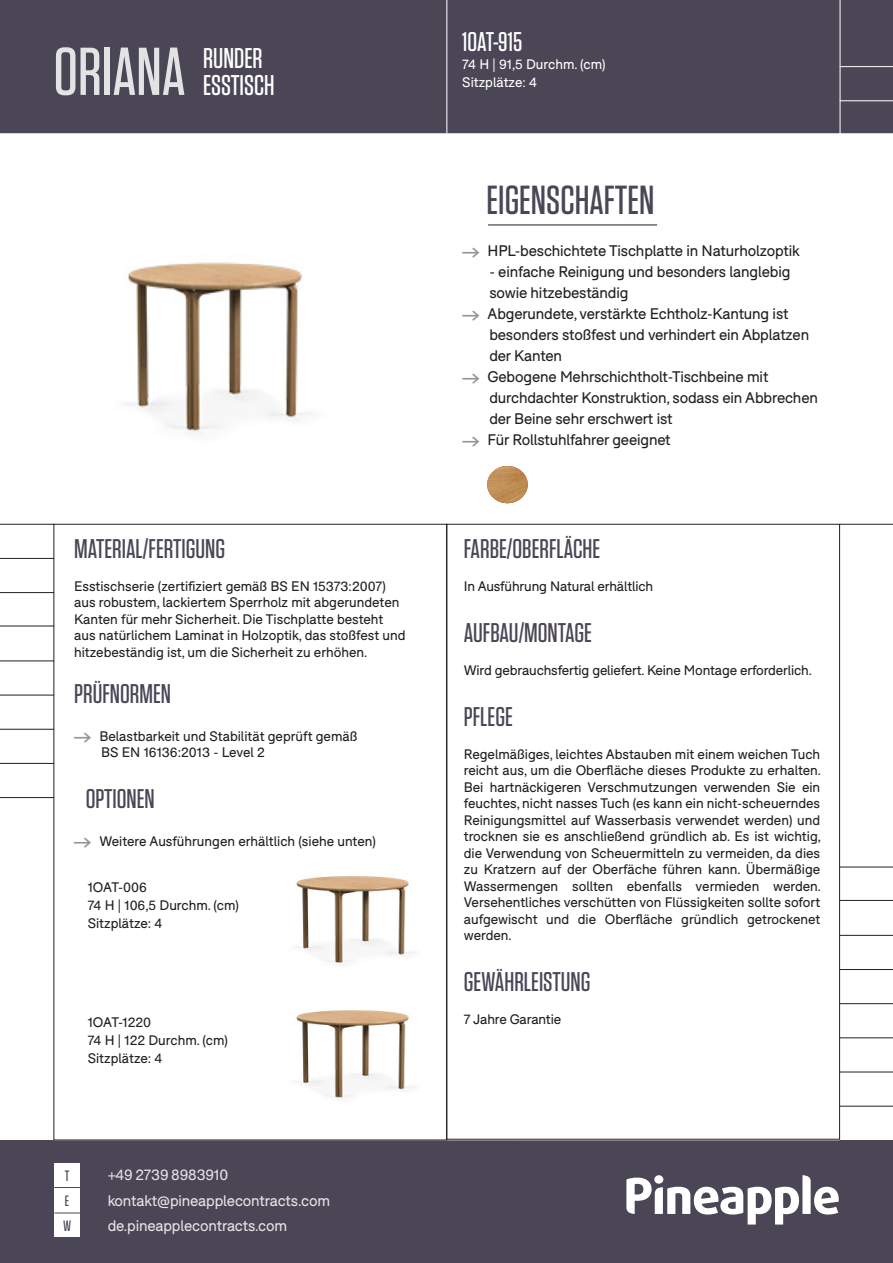
<style>
.page{position:relative;width:893px;height:1263px;background:#fff}
.page>*{position:absolute;margin:0;border:0;box-sizing:border-box;transform-origin:0 0}
.t1{font:500 67.5px "Tungsten";color:#fff}
.t2{font:500 40.5px "Tungsten";color:#4b4656}
.body_1_BLACK{font:500 28.5px "Tungsten";color:#fff}
.t3{font:500 27px "Tungsten";color:#4b4656}
.t4{font:500 27px "Tungsten";color:#fff}
.t5{font:15px/21px "F37 Bolton";letter-spacing:-.01em;color:#231f20}
.t6{font:15px "F37 Bolton";letter-spacing:-.01em;color:#fff}
.t7{font:500 15px "Tungsten";color:#4b4656}
.t8{font:13.5px/16.5px "F37 Bolton";color:#231f20}
.t9{font:13.5px "F37 Bolton";color:#fff}
.s1{font-family:"Pinearrow";font-size:15px;color:#939598}
.s2{font-family:"Pinearrow";color:#939598}
</style>
<div class="page">
<div style="left:1px;top:1px;width:891px;height:131px;background:#4b4656"></div>
<div style="left:0;top:0;width:893px;height:133px;border:2px solid #4b4656"></div>
<div style="left:1px;top:1141px;width:891px;height:121px;background:#4b4656"></div>
<div style="left:0;top:1140px;width:893px;height:123px;border:2px solid #4b4656"></div>
<hr style="left:840px;top:867px;width:53px;height:1px;background:#231f20">
<hr style="left:840px;top:1003px;width:53px;height:1px;background:#231f20">
<hr style="left:840px;top:935px;width:53px;height:1px;background:#231f20">
<hr style="left:840px;top:1072px;width:53px;height:1px;background:#231f20">
<hr style="left:840px;top:1037px;width:53px;height:1px;background:#231f20">
<hr style="left:840px;top:969px;width:53px;height:1px;background:#231f20">
<hr style="left:840px;top:1106px;width:53px;height:1px;background:#231f20">
<hr style="left:840px;top:900px;width:53px;height:1px;background:#231f20">
<svg style="left:626px;top:1175px;width:213px;height:49px"></svg>
<div style="left:654px;top:1175px;width:9px;height:9px;background:#fff;border-radius:50%"></div>
<div style="left:54px;top:1162px;width:26px;height:25px;background:#fff"></div>
<div style="left:54px;top:1187px;width:26px;height:25px;background:#fff"></div>
<svg style="left:54px;top:1187px;width:26px;height:1px"></svg>
<hr style="left:840px;top:524px;width:53px;height:1px;background:#231f20">
<hr style="left:488px;top:225px;width:169px;height:1px;background:#231f20">
<hr style="left:840px;top:0;width:1px;height:135px;background:#fff">
<hr style="left:840px;top:66px;width:53px;height:1px;background:#fff">
<hr style="left:840px;top:100px;width:53px;height:1px;background:#fff">
<hr style="left:446px;top:0;width:1px;height:134px;background:#fff">
<hr style="left:0;top:592px;width:54px;height:1px;background:#231f20">
<hr style="left:0;top:729px;width:54px;height:1px;background:#231f20">
<hr style="left:0;top:660px;width:54px;height:1px;background:#231f20">
<hr style="left:0;top:524px;width:54px;height:1px;background:#231f20">
<hr style="left:0;top:797px;width:54px;height:1px;background:#231f20">
<hr style="left:0;top:763px;width:54px;height:1px;background:#231f20">
<hr style="left:0;top:695px;width:54px;height:1px;background:#231f20">
<hr style="left:0;top:558px;width:54px;height:1px;background:#231f20">
<hr style="left:0;top:626px;width:54px;height:1px;background:#231f20">
<div style="left:54px;top:1212px;width:26px;height:25px;background:#fff"></div>
<svg style="left:54px;top:1212px;width:26px;height:1px"></svg>
<img style="left:487px;top:466px;width:41px;height:37px">
<img style="left:126px;top:262px;width:184px;height:173px">
<img style="left:295px;top:876px;width:120px;height:89px">
<img style="left:295px;top:1010px;width:120px;height:89px">
<h1 class="t1" style="left:53px;top:36px;width:134px">ORIANA</h1>
<p class="body_1_BLACK" style="left:203px;top:44px;width:61px">RUNDER</p>
<p class="body_1_BLACK" style="left:203px;top:71px;width:73px">ESSTISCH</p>
<p class="t3" style="left:74px;top:534px;width:152px">MATERIAL/FERTIGUNG</p>
<p class="t8" style="left:74px;top:578px;width:333px">Esstischserie (zertifiziert gemäß BS EN 15373:2007) aus robustem, lackiertem Sperrholz mit abgerundeten Kanten für mehr Sicherheit. Die Tischplatte besteht aus natürlichem Laminat in Holzoptik, das stoßfest und hitzebeständig ist, um die Sicherheit zu erhöhen.</p>
<p class="t3" style="left:74px;top:680px;width:98px">PRÜFNORMEN</p>
<p class="t8" style="left:101px;top:728px;width:258px;text-indent:-27px"><span class="s1">A</span> Belastbarkeit und Stabilität geprüft gemäß<br>BS EN 16136:2013 - Level 2</p>
<p class="t3" style="left:86px;top:785px;width:71px">OPTIONEN</p>
<p class="t8" style="left:74px;top:833px;width:303px"><span class="s1">A</span> Weitere Ausführungen erhältlich (siehe unten)</p>
<p class="t8" style="left:88px;top:879px;width:61px">1OAT-006</p>
<p class="t8" style="left:88px;top:897px;width:153px">74 H | 106,5 Durchm. (cm)</p>
<p class="t8" style="left:88px;top:915px;width:76px">Sitzplätze: 4</p>
<p class="t8" style="left:88px;top:1014px;width:65px">1OAT-1220</p>
<p class="t8" style="left:88px;top:1032px;width:142px">74 H | 122 Durchm. (cm)</p>
<p class="t8" style="left:88px;top:1050px;width:76px">Sitzplätze: 4</p>
<p class="t7" style="left:65px;top:1168px;width:6px">T</p>
<p class="t6" style="left:107px;top:1166px;width:122px">+49 2739 8983910</p>
<p class="t7" style="left:65px;top:1193px;width:6px">E</p>
<p class="t6" style="left:107px;top:1191px;width:224px">kontakt@pineapplecontracts.com</p>
<p class="t7" style="left:63px;top:1218px;width:10px">W</p>
<p class="t6" style="left:107px;top:1217px;width:181px">de.pineapplecontracts.com</p>
<p class="t4" style="left:462px;top:27px;width:61px">1OAT-915</p>
<p class="t9" style="left:462px;top:56px;width:145px">74 H | 91,5 Durchm. (cm)</p>
<p class="t9" style="left:462px;top:74px;width:76px">Sitzplätze: 4</p>
<p class="t2" style="left:487px;top:178px;width:169px">EIGENSCHAFTEN</p>
<p class="t5" style="left:462px;top:240px;width:339px"><span class="s2">A</span> HPL-beschichtete Tischplatte in Naturholzoptik</p>
<p class="t5" style="left:489px;top:261px;width:303px">- einfache Reinigung und besonders langlebig sowie hitzebeständig</p>
<p class="t5" style="left:489px;top:303px;width:321px;text-indent:-27px"><span class="s2">A</span> Abgerundete, verstärkte Echtholz-Kantung ist besonders stoßfest und verhindert ein Abplatzen der Kanten</p>
<p class="t5" style="left:489px;top:366px;width:330px;text-indent:-27px"><span class="s2">A</span> Gebogene Mehrschichtholt-Tischbeine mit durchdachter Konstruktion, sodass ein Abbrechen der Beine sehr erschwert ist</p>
<p class="t5" style="left:462px;top:429px;width:210px"><span class="s2">A</span> Für Rollstuhlfahrer geeignet</p>
<p class="t3" style="left:464px;top:534px;width:138px">FARBE/OBERFLÄCHE</p>
<p class="t8" style="left:464px;top:578px;width:191px">In Ausführung Natural erhältlich</p>
<p class="t3" style="left:464px;top:618px;width:130px">AUFBAU/MONTAGE</p>
<p class="t8" style="left:464px;top:662px;width:350px">Wird gebrauchsfertig geliefert. Keine Montage erforderlich.</p>
<p class="t3" style="left:464px;top:702px;width:51px">PFLEGE</p>
<p class="t8" style="left:464px;top:746px;width:359px;text-align:justify">Regelmäßiges, leichtes Abstauben mit einem weichen Tuch reicht aus, um die Oberfläche dieses Produkte zu erhalten.<br>Bei hartnäckigeren Verschmutzungen verwenden Sie ein feuchtes, nicht nasses Tuch (es kann ein nicht-scheuerndes Reinigungsmittel auf Wasserbasis verwendet werden) und trocknen sie es anschließend gründlich ab. Es ist wichtig, die Verwendung von Scheuermitteln zu vermeiden, da dies zu Kratzern auf der Oberfäche führen kann. Übermäßige Wassermengen sollten ebenfalls vermieden werden.<br>Versehentliches verschütten von Flüssigkeiten sollte sofort aufgewischt und die Oberfläche gründlich getrockenet werden.</p>
<p class="t3" style="left:464px;top:968px;width:128px">GEWÄHRLEISTUNG</p>
<p class="t8" style="left:464px;top:1011px;width:99px">7 Jahre Garantie</p>
</div>
